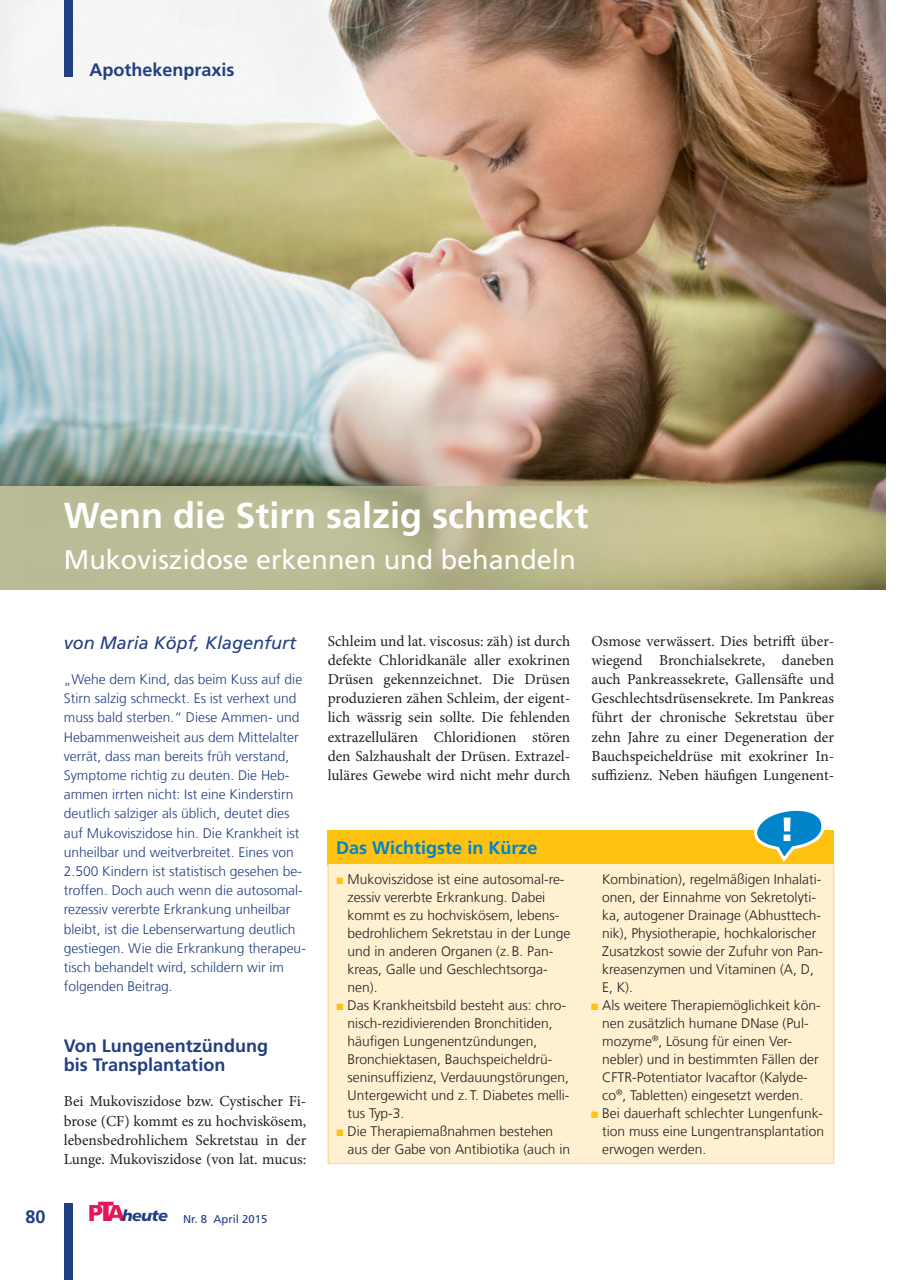
<style>
.page{position:relative;width:898px;height:1280px;background:#fff}
.page>*{position:absolute;margin:0;border:0;box-sizing:border-box;transform-origin:0 0}
.Ueberschrift{font:700 36px "Frutiger LT Com";color:#fff}
.Untertitel{font:27px "Frutiger LT Com";color:#fff}
.Zwischentitel{font:700 18px/19.2px "Frutiger LT Com";color:#223f81}
.Autor{font:italic 18px "Frutiger LT Com";color:#223f81}
.Dachzeile_gelber_Kas{font:700 18px "Frutiger LT Com";color:#0084ca}
.Grundschrift{font:15.3px/19.2px "Minion Pro";color:#231f20;text-align:justify}
.Kasten_Aufzaehlung_g{font:300 13.8px/18px "Frutiger LT Com";color:#231f20}
.Vorspann{font:300 13.8px/19.2px "Frutiger LT Com";color:#223f81}
.t1{font:11.25px "Frutiger LT Com";color:#223f81}
</style>
<div class="page">
<div style="left:64px;top:1203px;width:8px;height:77px;background:#223f81"></div>
<img style="left:0;top:0;width:884px;height:486px">
<div style="left:327px;top:830px;width:506px;height:34px;background:#fec210"></div>
<div style="left:328px;top:864px;width:505px;height:300px;background:#fef0d0"></div>
<div style="left:327px;top:864px;width:506px;height:300px;border:1px solid #fed77d"></div>
<svg style="left:754px;top:810px;width:70px;height:52px"></svg>
<div style="left:64px;top:0;width:8px;height:77px;background:#223f81"></div>
<svg style="left:0;top:486px;width:884px;height:104px;background:#b8b78d"></svg>
<p class="Zwischentitel" style="left:89px;top:61px;width:147px">Apothekenpraxis</p>
<p class="Ueberschrift" style="left:64px;top:494px;width:526px">Wenn die Stirn salzig schmeckt</p>
<p class="Untertitel" style="left:64px;top:544px;width:513px">Mukoviszidose erkennen und behandeln</p>
<p class="Autor" style="left:64px;top:632px;width:234px">von Maria Köpf, Klagenfurt</p>
<p class="Vorspann" style="left:64px;top:670px;width:243px">„Wehe dem Kind, das beim Kuss auf die Stirn salzig schmeckt. Es ist verhext und muss bald sterben.“ Diese Ammen- und Hebammenweisheit aus dem Mittelalter verrät, dass man bereits früh verstand, Symptome richtig zu deuten. Die Heb&shy;ammen irrten nicht: Ist eine Kinderstirn deutlich salziger als üblich, deutet dies auf Mukoviszidose hin. Die Krankheit ist unheilbar und weitverbreitet. Eines von 2.500 Kindern ist statistisch gesehen be&shy;troffen. Doch auch wenn die autosomal&shy;rezessiv vererbte Erkrankung unheilbar bleibt, ist die Lebenserwartung deutlich gestiegen. Wie die Erkrankung therapeu&shy;tisch behandelt wird, schildern wir im folgenden Beitrag.</p>
<p class="Zwischentitel" style="left:64px;top:1036px;width:206px">Von Lungenentzündung bis Transplantation</p>
<p class="Grundschrift" style="left:64px;top:1092px;width:244px">Bei Mukoviszidose bzw. Cystischer Fi&shy;brose (CF) kommt es zu hochviskösem, lebensbedrohlichem Sekretstau in der Lunge. Mukoviszidose (von lat. mucus:</p>
<p class="Zwischentitel" style="left:26px;top:1207px;width:22px">80</p>
<p class="t1" style="left:183px;top:1212px;width:86px">Nr. 8 April 2015</p>
<p class="Grundschrift" style="left:327px;top:632px;width:244px">Schleim und lat. viscosus: zäh) ist durch defekte Chloridkanäle aller exokrinen Drüsen gekennzeichnet. Die Drüsen produzieren zähen Schleim, der eigent&shy;lich wässrig sein sollte. Die fehlenden extrazellulären Chloridionen stören den Salzhaushalt der Drüsen. Extrazel&shy;luläres Gewebe wird nicht mehr durch</p>
<p class="Grundschrift" style="left:591px;top:632px;width:244px">Osmose verwässert. Dies betrifft über&shy;wiegend Bronchialsekrete, daneben auch Pankreassekrete, Gallensäfte und Geschlechtsdrüsensekrete. Im Pankreas führt der chronische Sekretstau über zehn Jahre zu einer Degeneration der Bauchspeicheldrüse mit exokriner In&shy;suffizienz. Neben häufigen Lungenent-</p>
<p class="Dachzeile_gelber_Kas" style="left:336px;top:837px;width:203px">Das Wichtigste in Kürze</p>
<p class="Kasten_Aufzaehlung_g" style="left:347px;top:871px;width:224px">Mukoviszidose ist eine autosomal-re&shy;zessiv vererbte Erkrankung. Dabei kommt es zu hochviskösem, lebens&shy;bedrohlichem Sekretstau in der Lunge und in anderen Organen (z.B. Pan&shy;kreas, Galle und Geschlechtsorga&shy;nen).</p>
<p class="Kasten_Aufzaehlung_g" style="left:347px;top:997px;width:223px">Das Krankheitsbild besteht aus: chro&shy;nisch-rezidivierenden Bronchitiden, häufigen Lungenentzündungen, Bronchiektasen, Bauchspeicheldrü&shy;seninsuffizienz, Verdauungstörungen, Untergewicht und z.T. Diabetes melli&shy;tus Typ-3.</p>
<p class="Kasten_Aufzaehlung_g" style="left:347px;top:1123px;width:224px">Die Therapiemaßnahmen bestehen aus der Gabe von Antibiotika (auch in</p>
<p class="Kasten_Aufzaehlung_g" style="left:602px;top:870px;width:222px">Kombination), regelmäßigen Inhalati&shy;onen, der Einnahme von Sekretolyti&shy;ka, autogener Drainage (Abhusttech&shy;nik), Physiotherapie, hochkalorischer Zusatzkost sowie der Zufuhr von Pan&shy;kreasenzymen und Vitaminen (A, D, E, K).</p>
<p class="Kasten_Aufzaehlung_g" style="left:602px;top:996px;width:220px">Als weitere Therapiemöglichkeit kön&shy;nen zusätzlich humane DNase (Pul&shy;mozyme<sup>®</sup>, Lösung für einen Ver&shy;nebler) und in bestimmten Fällen der CFTR-Potentiator Ivacaftor (Kalyde&shy;co<sup>®</sup>, Tabletten) eingesetzt werden.</p>
<p class="Kasten_Aufzaehlung_g" style="left:602px;top:1104px;width:223px;text-align:justify">Bei dauerhaft schlechter Lungenfunk&shy;tion muss eine Lungentransplantation erwogen werden.</p>
</div>
